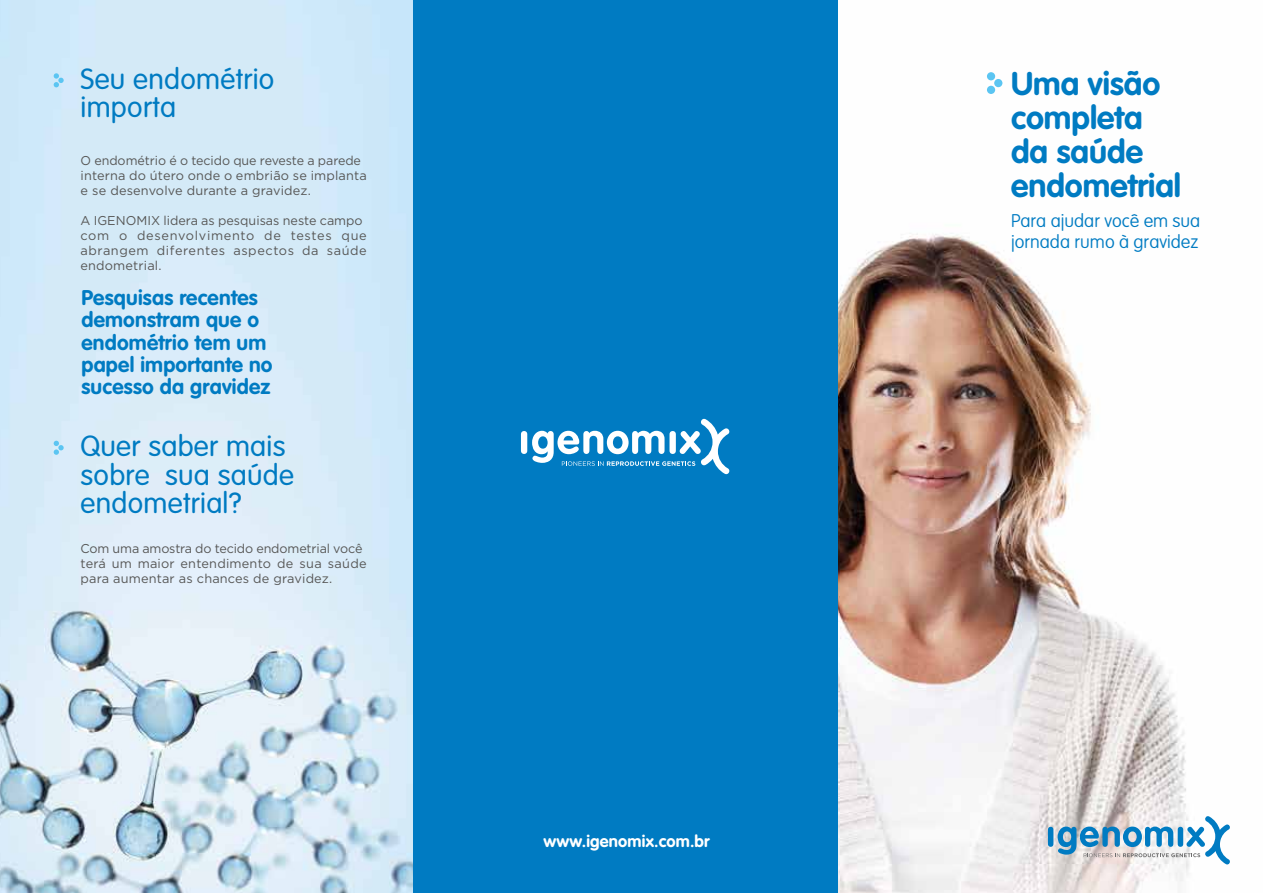
<style>
.page{position:relative;width:1263px;height:893px;background:#fff}
.page>*{position:absolute;margin:0;border:0;box-sizing:border-box;transform-origin:0 0}
.t1{font:700 32.4px/33.9px "VAG Rounded Std";color:#007bc2}
.t2{font:300 28.8px/28.5px "VAG Rounded Std";letter-spacing:.01em;color:#007bc2}
.t3{font:700 21px/22.2px "VAG Rounded Std";letter-spacing:.01em;color:#007bc2}
.t4{font:100 18.15px/20.5px "VAG Rounded Std";color:#007bc2}
.t5{font:700 16.5px "VAG Rounded Std";letter-spacing:.01em;color:#fff}
.t6{font:12.75px/15px "Gotham";letter-spacing:.01em;color:#575756}
.t7{font:12.75px/15px "Gotham";letter-spacing:.035em;color:#575756}
</style>
<div class="page">
<img style="left:838px;top:81px;width:351px;height:812px">
<div style="left:412px;top:0;width:426px;height:893px;background:#007bc2"></div>
<div style="left:521px;top:431px;width:6px;height:23px;background:#fff;border-radius:3px"></div>
<svg style="left:532px;top:418px;width:198px;height:57px"></svg>
<svg style="left:987px;top:72px;width:15px;height:22px"></svg>
<div style="left:1048px;top:827px;width:5px;height:20px;background:#007bc2;border-radius:3px"></div>
<svg style="left:1058px;top:815px;width:172px;height:51px"></svg>
<img style="left:0;top:0;width:412px;height:893px">
<svg style="left:54px;top:73px;width:10px;height:14px"></svg>
<svg style="left:54px;top:441px;width:10px;height:14px"></svg>
<h2 class="t2" style="left:81px;top:65px;width:195px">Seu endométrio importa</h2>
<p class="t6" style="left:81px;top:153px;width:288px">O endométrio é o tecido que reveste a parede interna do útero onde o embrião se implanta e se desenvolve durante a gravidez.</p>
<p class="t7" style="left:81px;top:213px;width:288px">A IGENOMIX lidera as pesquisas neste campo com o desenvolvimento de testes que abrangem diferentes aspectos da saúde endometrial.</p>
<h3 class="t3" style="left:81px;top:288px;width:193px">Pesquisas recentes demonstram que o endométrio tem um papel importante no sucesso da gravidez</h3>
<h2 class="t2" style="left:81px;top:433px;width:215px">Quer saber mais sobre sua saúde endometrial?</h2>
<p class="t6" style="left:81px;top:540px;width:288px">Com uma amostra do tecido endometrial você terá um maior entendimento de sua saúde para aumentar as chances de gravidez.</p>
<p class="t5" style="left:543px;top:832px;width:168px">www.igenomix.com.br</p>
<h1 class="t1" style="left:1011px;top:68px;width:172px">Uma visão completa da saúde endometrial</h1>
<h3 class="t4" style="left:1011px;top:211px;width:191px">Para ajudar você em sua jornada rumo à gravidez</h3>
</div>
